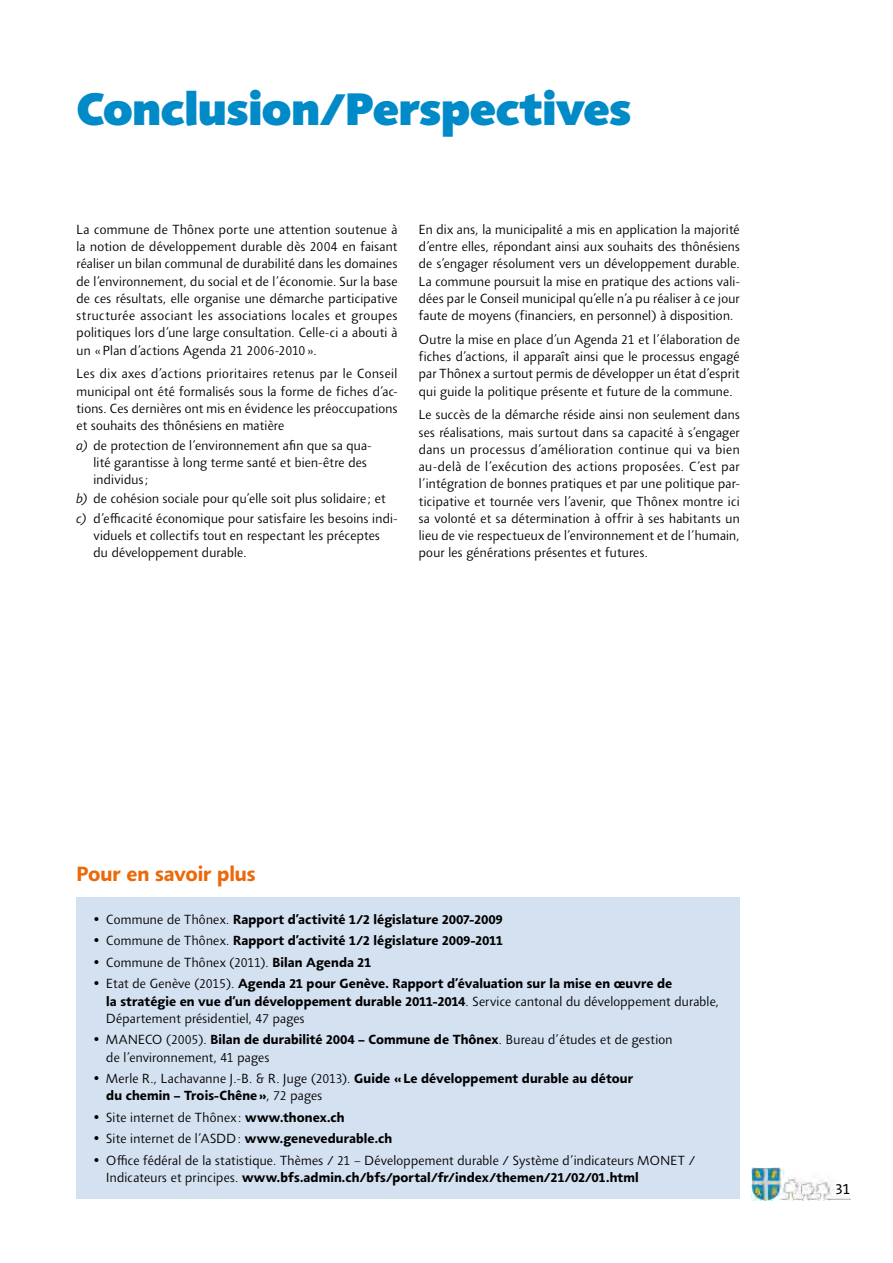
<style>
.page{position:relative;width:893px;height:1263px;background:#fff}
.page>*{position:absolute;margin:0;border:0;box-sizing:border-box;transform-origin:0 0}
.t1{font:900 46.5px "Agilita LT Pro";letter-spacing:-.005em;color:#008bc8}
.t2{font:700 21px "Agilita LT Pro";letter-spacing:-.005em;color:#eb690b}
.t3{font:15px "Agilita LT Pro";color:#000}
.t4{font:300 13.5px/17.2px "Agilita LT Pro";letter-spacing:.005em;color:#000}
.t5{font:700 13.5px/21.5px "Agilita LT Pro";letter-spacing:.01em;color:#000}
.s1{font-style:italic}
.s2{font-weight:300}
.s3{font-weight:700}
</style>
<div class="page">
<img style="left:752px;top:1168px;width:98px;height:33px">
<div style="left:77px;top:898px;width:663px;height:301px;background:#d4e1f1"></div>
<h1 class="t1" style="left:77px;top:72px;width:556px">Conclusion/Perspectives</h1>
<p class="t4" style="left:77px;top:221px;width:323px;text-align:justify">La commune de Thônex porte une attention soutenue à la notion de développement durable dès 2004 en faisant réaliser un bilan communal de durabilité dans les domaines de l’environnement, du social et de l’économie. Sur la base de ces résultats, elle organise une démarche participative structurée associant les associations locales et groupes politiques lors d’une large consultation. Celle-ci a abouti à un «Plan d’actions Agenda 21 2006-2010».</p>
<p class="t4" style="left:77px;top:365px;width:323px;text-align:justify">Les dix axes d’actions prioritaires retenus par le Conseil municipal ont été formalisés sous la forme de fiches d’ac&shy;tions. Ces dernières ont mis en évidence les préoccupations et souhaits des thônésiens en matière</p>
<p class="t4" style="left:94px;top:436px;width:280px;text-indent:-17px"><span class="s1">a)</span> de protection de l’environnement afin que sa qua&shy;lité garantisse à long terme santé et bien-être des individus;</p>
<p class="t4" style="left:77px;top:489px;width:322px;line-height:19.4px"><span class="s1">b)</span> de cohésion sociale pour qu’elle soit plus solidaire; et <span class="s1">c)</span> d’efficacité économique pour satisfaire les besoins indi-</p>
<p class="t4" style="left:94px;top:527px;width:288px">viduels et collectifs tout en respectant les préceptes du développement durable.</p>
<p class="t4" style="left:419px;top:221px;width:323px;text-align:justify">En dix ans, la municipalité a mis en application la majorité d’entre elles, répondant ainsi aux souhaits des thônésiens de s’engager résolument vers un développement durable.<br>La commune poursuit la mise en pratique des actions vali&shy;dées par le Conseil municipal qu’elle n’a pu réaliser à ce jour faute de moyens (financiers, en personnel) à disposition.</p>
<p class="t4" style="left:419px;top:331px;width:323px;text-align:justify">Outre la mise en place d’un Agenda 21 et l’élaboration de fiches d’actions, il apparaît ainsi que le processus engagé par Thônex a surtout permis de développer un état d’esprit qui guide la politique présente et future de la commune.</p>
<p class="t4" style="left:419px;top:406px;width:323px;text-align:justify">Le succès de la démarche réside ainsi non seulement dans ses réalisations, mais surtout dans sa capacité à s’engager dans un processus d’amélioration continue qui va bien au-delà de l’exécution des actions proposées. C’est par l’intégration de bonnes pratiques et par une politique par&shy;ticipative et tournée vers l’avenir, que Thônex montre ici sa volonté et sa détermination à offrir à ses habitants un lieu de vie respectueux de l’environnement et de l’humain, pour les générations présentes et futures.</p>
<h2 class="t2" style="left:77px;top:858px;width:181px">Pour en savoir plus</h2>
<p class="t5" style="left:106px;top:909px;width:568px"><span class="s2">Commune de Thônex.</span> Rapport d’activité 1/2 législature 2007-2009<br><span class="s2">Commune de Thônex.</span> Rapport d’activité 1/2 législature 2009-2011<br><span class="s2">Commune de Thônex (2011).</span> Bilan Agenda 21<br><span class="s2">Etat de Genève (2015).</span> Agenda 21 pour Genève. Rapport d’évaluation sur la mise en œuvre de</p>
<p class="t4" style="left:106px;top:992px;width:614px"><span class="s3">la stratégie en vue d’un développement durable 2011-2014</span>. Service cantonal du développement durable,<br>Département présidentiel, 47 pages</p>
<p class="t4" style="left:106px;top:1031px;width:568px">MANECO (2005). <span class="s3">Bilan de durabilité 2004 – Commune de Thônex</span>. Bureau d’études et de gestion de l’environnement, 41 pages</p>
<p class="t5" style="left:106px;top:1070px;width:528px;line-height:17.2px"><span class="s2">Merle R., Lachavanne J.-B. &amp; R. Juge (2013).</span> Guide «Le développement durable au détour du chemin – Trois-Chêne»<span class="s2">, 72 pages</span></p>
<p class="t4" style="left:106px;top:1107px;width:591px;line-height:21.5px">Site internet de Thônex: <span class="s3">www.thonex.ch<br></span>Site internet de l’ASDD: <span class="s3">www.genevedurable.ch<br></span>Office fédéral de la statistique. Thèmes / 21 – Développement durable / Système d’indicateurs MONET /</p>
<p class="t5" style="left:106px;top:1167px;width:534px"><span class="s2">Indicateurs et principes.</span> www.bfs.admin.ch/bfs/portal/fr/index/themen/21/02/01.html</p>
<p class="t3" style="left:836px;top:1179px;width:16px">31</p>
</div>
